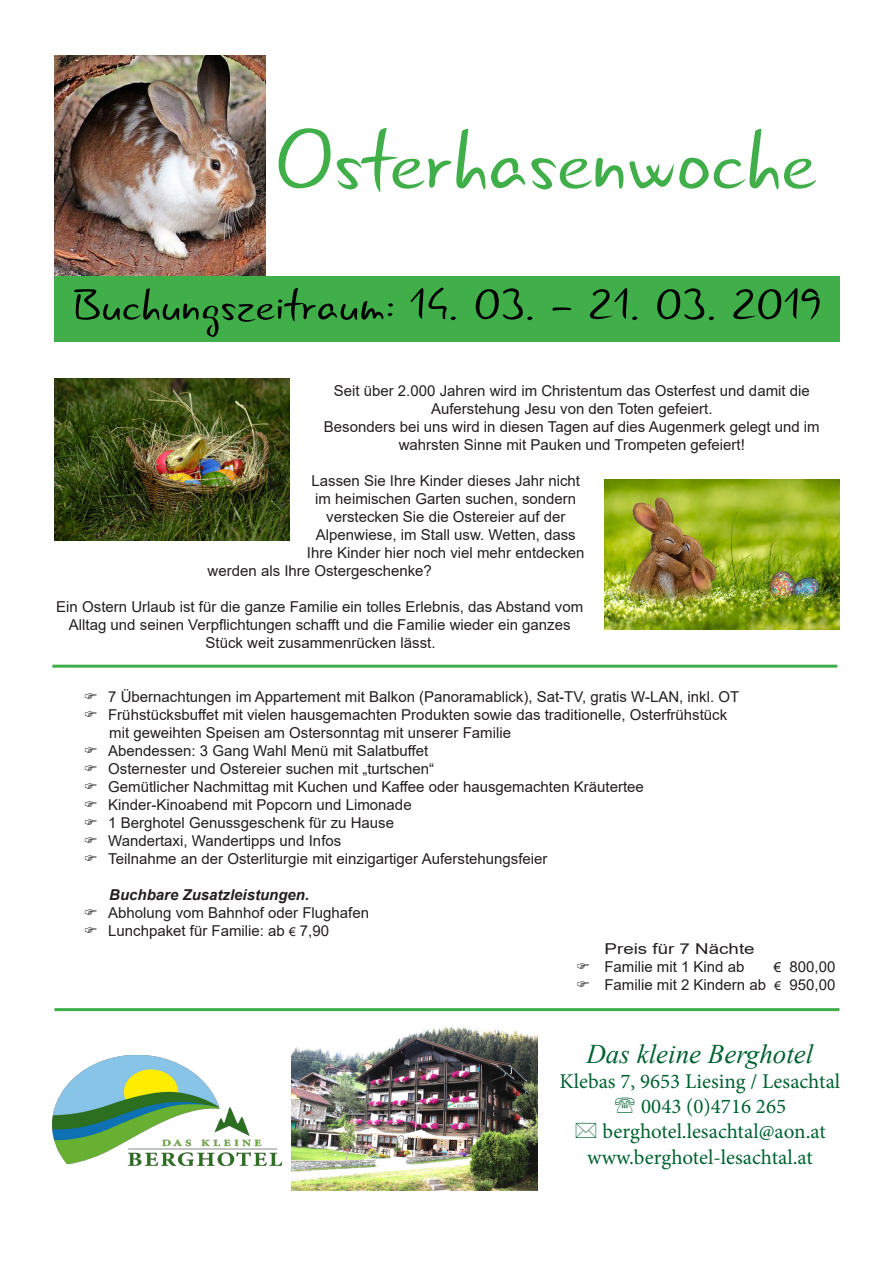
<style>
.page{position:relative;width:893px;height:1263px;background:#fff}
.page>*{position:absolute;margin:0;border:0;box-sizing:border-box;transform-origin:0 0}
.t1{font:85.8px "Gunny Rewritten";color:#40ae49;scale:1.14 1}
.t2{font:45px "Gunny Rewritten";color:#000;scale:1.2 1}
.Fließtext{font:italic 27px "Times New Roman";color:#006131}
.t3{font:21px "Minion Pro";color:#006131}
.Aufzählung_mit_Finge{font:15px/18px "Arial";color:#231f20;text-align:center}
.Aufzählung_mit_Finge-2{font:italic 700 15px "Arial";color:#231f20}
.Aufzählung_mit_Finge-3{font:15px "Arial";color:#231f20;scale:1.25 1}
.s1{font-size:12px}
.s2{font-size:13.5px}
</style>
<div class="page">
<img style="left:54px;top:56px;width:212px;height:221px">
<img style="left:52px;top:1055px;width:230px;height:110px">
<div style="left:54px;top:277px;width:785px;height:65px;background:#40ae49"></div>
<hr style="left:52px;top:665px;width:785px;height:3px;background:#40ae49">
<hr style="left:54px;top:1008px;width:785px;height:3px;background:#40ae49">
<img style="left:54px;top:378px;width:235px;height:162px">
<img style="left:291px;top:1026px;width:247px;height:164px">
<img style="left:604px;top:479px;width:235px;height:150px">
<p class="t1" style="left:274px;top:106px;width:477px">Osterhasenwoche</p>
<p class="t2" style="left:73px;top:277px;width:624px">Buchungszeitraum: 14. 03. - 21. 03. 2019</p>
<p class="Aufzählung_mit_Finge" style="left:334px;top:382px;width:478px">Seit über 2.000 Jahren wird im Christentum das Osterfest und damit die</p>
<p class="Aufzählung_mit_Finge" style="left:431px;top:400px;width:283px">Auferstehung Jesu von den Toten gefeiert.</p>
<p class="Aufzählung_mit_Finge" style="left:324px;top:418px;width:497px">Besonders bei uns wird in diesen Tagen auf dies Augenmerk gelegt und im wahrsten Sinne mit Pauken und Trompeten gefeiert!</p>
<p class="Aufzählung_mit_Finge" style="left:312px;top:472px;width:270px">Lassen Sie Ihre Kinder dieses Jahr nicht</p>
<p class="Aufzählung_mit_Finge" style="left:315px;top:490px;width:262px">im heimischen Garten suchen, sondern</p>
<p class="Aufzählung_mit_Finge" style="left:326px;top:508px;width:241px">verstecken Sie die Ostereier auf der</p>
<p class="Aufzählung_mit_Finge" style="left:316px;top:526px;width:261px">Alpenwiese, im Stall usw. Wetten, dass</p>
<p class="Aufzählung_mit_Finge" style="left:307px;top:544px;width:279px">Ihre Kinder hier noch viel mehr entdecken</p>
<p class="Aufzählung_mit_Finge" style="left:208px;top:562px;width:226px">werden als Ihre Ostergeschenke?</p>
<p class="Aufzählung_mit_Finge" style="left:56px;top:598px;width:528px">Ein Ostern Urlaub ist für die ganze Familie ein tolles Erlebnis, das Abstand vom<br>Alltag und seinen Verpflichtungen schafft und die Familie wieder ein ganzes<br>Stück weit zusammenrücken lässt.</p>
<p class="Aufzählung_mit_Finge" style="left:108px;top:688px;width:633px">7 Übernachtungen im Appartement mit Balkon (Panoramablick), Sat-TV, gratis W-LAN, inkl. OT</p>
<p class="Aufzählung_mit_Finge" style="left:108px;top:706px;width:621px">Frühstücksbuffet mit vielen hausgemachten Produkten sowie das traditionelle, Osterfrühstück</p>
<p class="Aufzählung_mit_Finge" style="left:109px;top:724px;width:403px">mit geweihten Speisen am Ostersonntag mit unserer Familie</p>
<p class="Aufzählung_mit_Finge" style="left:108px;top:742px;width:322px">Abendessen: 3 Gang Wahl Menü mit Salatbuffet</p>
<p class="Aufzählung_mit_Finge" style="left:108px;top:760px;width:327px">Osternester und Ostereier suchen mit „turtschen“</p>
<p class="Aufzählung_mit_Finge" style="left:108px;top:778px;width:537px">Gemütlicher Nachmittag mit Kuchen und Kaffee oder hausgemachten Kräutertee</p>
<p class="Aufzählung_mit_Finge" style="left:108px;top:796px;width:305px">Kinder-Kinoabend mit Popcorn und Limonade</p>
<p class="Aufzählung_mit_Finge" style="left:108px;top:814px;width:287px">1 Berghotel Genussgeschenk für zu Hause</p>
<p class="Aufzählung_mit_Finge" style="left:108px;top:832px;width:235px">Wandertaxi, Wandertipps und Infos</p>
<p class="Aufzählung_mit_Finge" style="left:108px;top:850px;width:441px">Teilnahme an der Osterliturgie mit einzigartiger Auferstehungsfeier</p>
<p class="Aufzählung_mit_Finge-2" style="left:109px;top:885px;width:202px">Buchbare Zusatzleistungen.</p>
<p class="Aufzählung_mit_Finge" style="left:108px;top:904px;width:262px">Abholung vom Bahnhof oder Flughafen</p>
<p class="Aufzählung_mit_Finge" style="left:108px;top:922px;width:222px">Lunchpaket für Familie: ab <span class="s1">€</span> 7,90</p>
<p class="Aufzählung_mit_Finge-3" style="left:605px;top:938px;width:122px">Preis für 7 Nächte</p>
<p class="Aufzählung_mit_Finge" style="left:604px;top:958px;width:142px">Familie mit 1 Kind ab</p>
<p class="Aufzählung_mit_Finge" style="left:774px;top:958px;width:63px"><span class="s2">€</span> 800,00</p>
<p class="Aufzählung_mit_Finge" style="left:604px;top:976px;width:232px">Familie mit 2 Kindern ab <span class="s1">€</span> 950,00</p>
<p class="Fließtext" style="left:586px;top:1035px;width:228px">Das kleine Berghotel</p>
<p class="t3" style="left:559px;top:1067px;width:282px">Klebas 7, 9653 Liesing / Lesachtal</p>
<p class="t3" style="left:641px;top:1092px;width:147px">0043 (0)4716 265</p>
<p class="t3" style="left:603px;top:1118px;width:225px">berghotel.lesachtal@aon.at</p>
<p class="t3" style="left:587px;top:1143px;width:227px">www.berghotel-lesachtal.at</p>
</div>
